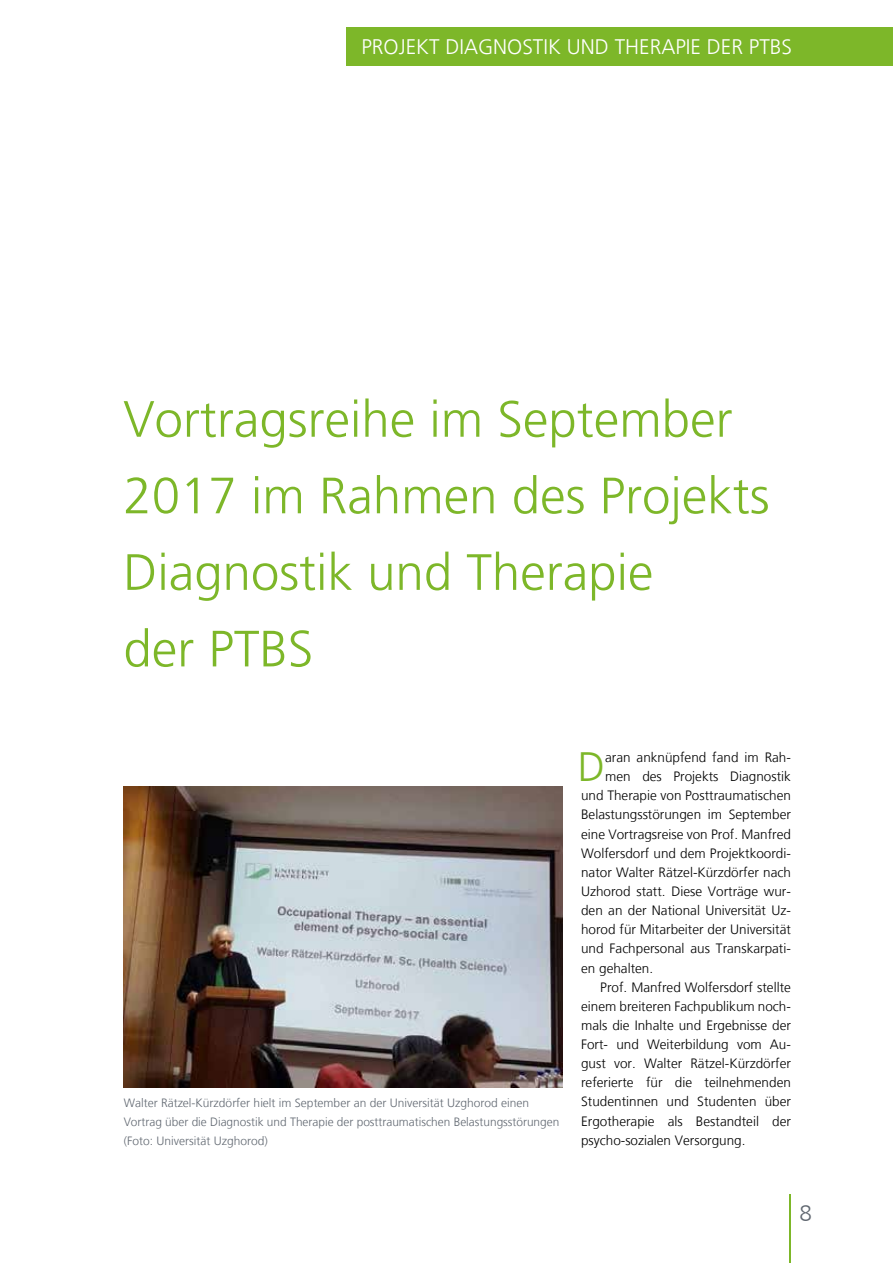
<style>
.page{position:relative;width:893px;height:1263px;background:#fff}
.page>*{position:absolute;margin:0;border:0;box-sizing:border-box;transform-origin:0 0}
.t1{font:300 51px/76.5px "Frutiger LT";color:#7db729}
.t2{font:300 40.95px "Frutiger LT";color:#7db729}
.t3{font:300 22.5px "Frutiger LT";color:#616871}
.t4{font:300 21px "Frutiger LT";color:#fff}
.t5{font:300 13.5px "Frutiger LT";color:#000}
.t6{font:300 12px/19.2px "Frutiger LT";color:#616871}
</style>
<div class="page">
<hr style="left:789px;top:1195px;width:2px;height:68px;background:#7db729">
<img style="left:123px;top:787px;width:439px;height:300px">
<div style="left:347px;top:28px;width:546px;height:38px;background:#7db729"></div>
<h3 class="t4" style="left:361px;top:35px;width:432px">PROJEKT DIAGNOSTIK UND THERAPIE DER PTBS</h3>
<h1 class="t1" style="left:123px;top:382px;width:648px">Vortragsreihe im September<br>2017 im Rahmen des Projekts<br>Diagnostik und Therapie<br>der PTBS</h1>
<p class="t6" style="left:124px;top:1093px;width:437px">Walter Rätzel-Kürzdörfer hielt im September an der Universität Uzghorod einen<br>Vortrag über die Diagnostik und Therapie der posttraumatischen Belastungsstörungen (Foto: Universität Uzghorod)</p>
<h2 class="t2" style="left:578px;top:744px;width:29px">D</h2>
<p class="t5" style="left:605px;top:750px;width:187px">aran anknüpfend fand im Rah-</p>
<p class="t5" style="left:605px;top:769px;width:187px">men des Projekts Diagnostik</p>
<p class="t5" style="left:581px;top:788px;width:211px">und Therapie von Posttraumatischen</p>
<p class="t5" style="left:581px;top:807px;width:211px">Belastungsstörungen im September</p>
<p class="t5" style="left:581px;top:826px;width:211px">eine Vortragsreise von Prof. Manfred</p>
<p class="t5" style="left:581px;top:845px;width:211px">Wolfersdorf und dem Projektkoordi-</p>
<p class="t5" style="left:581px;top:864px;width:211px">nator Walter Rätzel-Kürzdörfer nach</p>
<p class="t5" style="left:581px;top:884px;width:211px">Uzhorod statt. Diese Vorträge wur-</p>
<p class="t5" style="left:581px;top:903px;width:211px">den an der National Universität Uz-</p>
<p class="t5" style="left:581px;top:922px;width:211px">horod für Mitarbeiter der Universität</p>
<p class="t5" style="left:581px;top:941px;width:211px">und Fachpersonal aus Transkarpati-</p>
<p class="t5" style="left:581px;top:960px;width:74px">en gehalten.</p>
<p class="t5" style="left:600px;top:979px;width:192px">Prof. Manfred Wolfersdorf stellte</p>
<p class="t5" style="left:581px;top:998px;width:211px">einem breiteren Fachpublikum noch-</p>
<p class="t5" style="left:581px;top:1017px;width:211px">mals die Inhalte und Ergebnisse der</p>
<p class="t5" style="left:581px;top:1037px;width:211px">Fort- und Weiterbildung vom Au-</p>
<p class="t5" style="left:581px;top:1056px;width:211px">gust vor. Walter Rätzel-Kürzdörfer</p>
<p class="t5" style="left:581px;top:1075px;width:211px">referierte für die teilnehmenden</p>
<p class="t5" style="left:581px;top:1094px;width:211px">Studentinnen und Studenten über</p>
<p class="t5" style="left:581px;top:1113px;width:211px">Ergotherapie als Bestandteil der</p>
<p class="t5" style="left:581px;top:1132px;width:166px">psycho-sozialen Versorgung.</p>
<h3 class="t3" style="left:799px;top:1201px;width:14px">8</h3>
</div>
